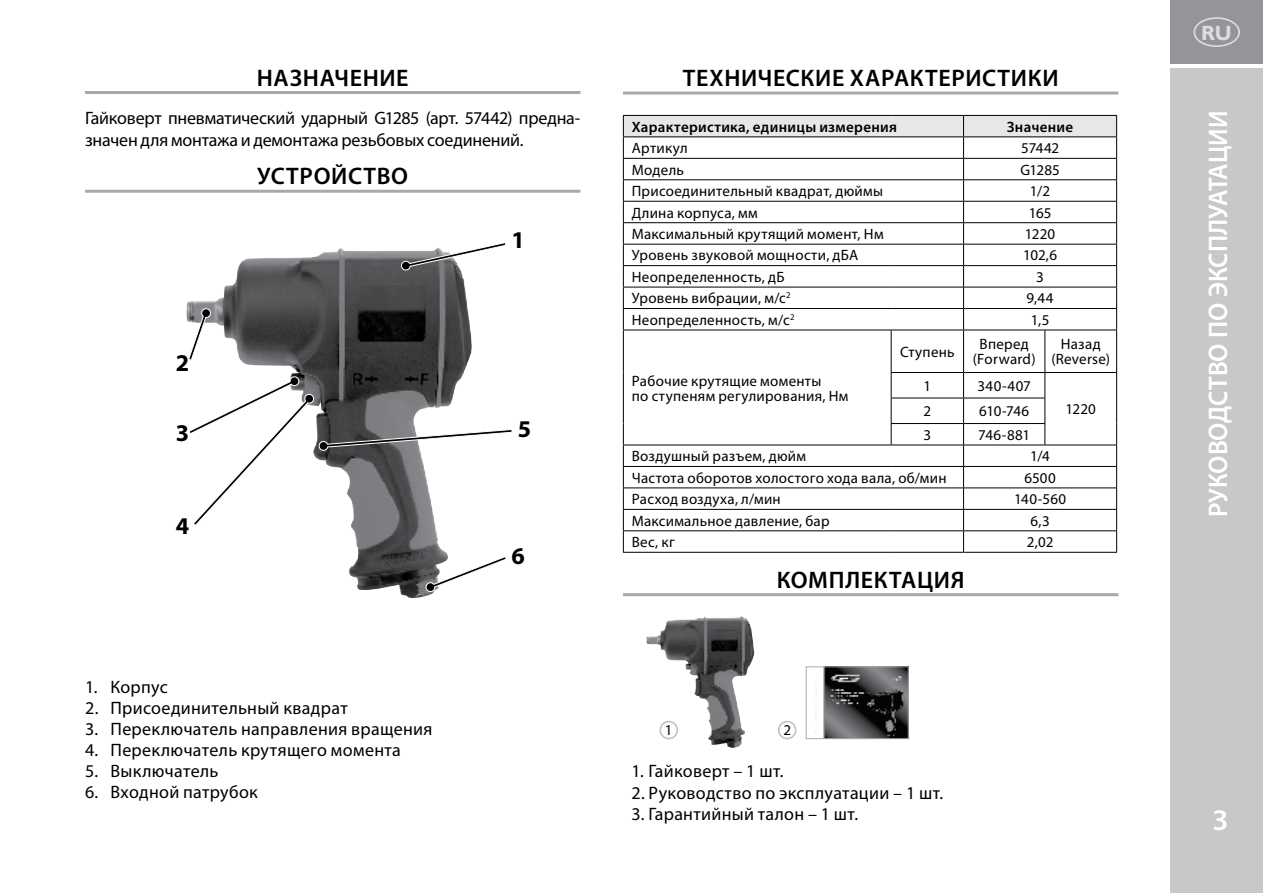
<style>
.page{position:relative;width:1263px;height:893px;background:#fff}
.page>*{position:absolute;margin:0;border:0;box-sizing:border-box;transform-origin:0 0}
.t1{font:600 36px "Myriad Pro";color:#fff}
.t2{font:600 30px "Myriad Pro";color:#fff}
.t3{font:600 27px "Myriad Pro";letter-spacing:-.005em;color:#fff;scale:.96 1}
.t4{font:600 24px "Myriad Pro";letter-spacing:.025em;color:#000}
.t5{font:700 24px "Myriad Pro";color:#000}
.t6{font:700 20.7px "Gill Sans";color:#dcddde}
.t7{font:18px "Myriad Pro";letter-spacing:.015em;color:#000}
.t8{font:18px/21.6px "Myriad Pro";letter-spacing:-.01em;color:#000}
.t9{font:15px/15px "Myriad Pro";letter-spacing:.02em;color:#000;text-align:center}
.t10{font:600 15px "Myriad Pro";letter-spacing:.02em;color:#000}
</style>
<div class="page">
<div style="left:1170px;top:68px;width:93px;height:825px;background:#c7c8ca"></div>
<div style="left:1170px;top:0;width:93px;height:64px;background:#939598"></div>
<svg style="left:1193px;top:17px;width:47px;height:30px"></svg>
<hr style="left:85px;top:91px;width:495px;height:3px;background:#a7a9ac">
<hr style="left:85px;top:190px;width:495px;height:3px;background:#a7a9ac">
<img style="left:186px;top:248px;width:248px;height:350px">
<svg style="left:188px;top:308px;width:24px;height:53px"></svg>
<svg style="left:401px;top:242px;width:104px;height:29px"></svg>
<svg style="left:188px;top:376px;width:324px;height:150px"></svg>
<svg style="left:425px;top:556px;width:81px;height:36px"></svg>
<hr style="left:623px;top:92px;width:495px;height:3px;background:#a7a9ac">
<hr style="left:623px;top:593px;width:495px;height:3px;background:#a7a9ac">
<svg style="left:623px;top:115px;width:494px;height:214px"></svg>
<hr style="left:1045px;top:308px;width:72px;height:1px;background:#000">
<hr style="left:623px;top:329px;width:268px;height:1px;background:#000">
<hr style="left:623px;top:330px;width:1px;height:42px;background:#000">
<hr style="left:891px;top:329px;width:72px;height:1px;background:#000">
<hr style="left:891px;top:330px;width:1px;height:42px;background:#000">
<hr style="left:963px;top:329px;width:82px;height:1px;background:#000">
<hr style="left:963px;top:330px;width:1px;height:42px;background:#000">
<hr style="left:1045px;top:329px;width:72px;height:1px;background:#000">
<hr style="left:1044px;top:330px;width:1px;height:42px;background:#000">
<hr style="left:1116px;top:330px;width:1px;height:42px;background:#000">
<hr style="left:891px;top:372px;width:72px;height:1px;background:#000">
<hr style="left:963px;top:372px;width:82px;height:1px;background:#000">
<hr style="left:1045px;top:372px;width:72px;height:1px;background:#000">
<hr style="left:891px;top:397px;width:72px;height:2px;background:#000">
<hr style="left:963px;top:397px;width:82px;height:2px;background:#000">
<hr style="left:891px;top:423px;width:72px;height:1px;background:#000">
<svg style="left:891px;top:373px;width:1px;height:71px"></svg>
<hr style="left:963px;top:423px;width:82px;height:1px;background:#000">
<svg style="left:1044px;top:373px;width:1px;height:71px"></svg>
<svg style="left:1116px;top:373px;width:1px;height:179px"></svg>
<hr style="left:623px;top:444px;width:268px;height:1px;background:#000">
<hr style="left:891px;top:444px;width:72px;height:1px;background:#000">
<hr style="left:963px;top:444px;width:82px;height:1px;background:#000">
<hr style="left:1045px;top:444px;width:72px;height:1px;background:#000">
<hr style="left:623px;top:466px;width:268px;height:1px;background:#000">
<hr style="left:891px;top:466px;width:72px;height:1px;background:#000">
<hr style="left:963px;top:466px;width:82px;height:1px;background:#000">
<hr style="left:1045px;top:466px;width:72px;height:1px;background:#000">
<hr style="left:623px;top:487px;width:268px;height:1px;background:#000">
<hr style="left:891px;top:487px;width:72px;height:1px;background:#000">
<hr style="left:963px;top:487px;width:82px;height:1px;background:#000">
<hr style="left:1045px;top:487px;width:72px;height:1px;background:#000">
<hr style="left:623px;top:509px;width:268px;height:1px;background:#000">
<hr style="left:891px;top:509px;width:72px;height:1px;background:#000">
<hr style="left:963px;top:509px;width:82px;height:1px;background:#000">
<hr style="left:1045px;top:509px;width:72px;height:1px;background:#000">
<hr style="left:623px;top:530px;width:268px;height:1px;background:#000">
<svg style="left:623px;top:372px;width:1px;height:180px"></svg>
<hr style="left:891px;top:530px;width:72px;height:1px;background:#000">
<hr style="left:963px;top:530px;width:82px;height:1px;background:#000">
<svg style="left:963px;top:373px;width:1px;height:179px"></svg>
<hr style="left:1045px;top:530px;width:72px;height:1px;background:#000">
<hr style="left:623px;top:552px;width:268px;height:1px;background:#000">
<hr style="left:891px;top:552px;width:72px;height:1px;background:#000">
<hr style="left:963px;top:552px;width:82px;height:1px;background:#000">
<hr style="left:1045px;top:552px;width:72px;height:1px;background:#000">
<img style="left:662px;top:657px;width:78px;height:91px">
<div style="left:659px;top:721px;width:19px;height:18px;border:2px solid #bcbec0;border-radius:50%"></div>
<div style="left:778px;top:721px;width:18px;height:18px;border:2px solid #bcbec0;border-radius:50%"></div>
<img style="left:815px;top:668px;width:92px;height:69px">
<div style="left:806px;top:666px;width:103px;height:73px;border:1px solid #a7a9ac"></div>
<img style="left:646px;top:616px;width:109px;height:41px">
<h3 class="t4" style="left:257px;top:62px;width:153px">НАЗНАЧЕНИЕ</h3>
<p class="t8" style="left:85px;top:107px;width:497px">Гайковерт пневматический ударный G1285 (арт. 57442) предна&shy;значен для монтажа и демонтажа резьбовых соединений.</p>
<h3 class="t4" style="left:257px;top:161px;width:152px">УСТРОЙСТВО</h3>
<h3 class="t5" style="left:176px;top:348px;width:15px">2</h3>
<h3 class="t5" style="left:176px;top:417px;width:15px">3</h3>
<h3 class="t5" style="left:176px;top:511px;width:15px">4</h3>
<p class="t7" style="left:85px;top:676px;width:84px">1. Корпус</p>
<p class="t7" style="left:85px;top:697px;width:264px">2. Присоединительный квадрат</p>
<p class="t7" style="left:85px;top:718px;width:349px">3. Переключатель направления вращения</p>
<p class="t7" style="left:85px;top:739px;width:317px">4. Переключатель крутящего момента</p>
<p class="t7" style="left:85px;top:760px;width:135px">5. Выключатель</p>
<p class="t7" style="left:85px;top:781px;width:174px">6. Входной патрубок</p>
<h3 class="t5" style="left:511px;top:224px;width:15px">1</h3>
<h3 class="t5" style="left:518px;top:414px;width:15px">5</h3>
<h3 class="t5" style="left:511px;top:540px;width:15px">6</h3>
<h3 class="t4" style="left:683px;top:63px;width:377px">ТЕХНИЧЕСКИЕ ХАРАКТЕРИСТИКИ</h3>
<p class="t10" style="left:632px;top:117px;width:267px">Характеристика, единицы измерения</p>
<p class="t10" style="left:1007px;top:117px;width:68px">Значение</p>
<p class="t9" style="left:632px;top:140px;width:57px">Артикул</p>
<p class="t9" style="left:1021px;top:140px;width:40px">57442</p>
<p class="t9" style="left:632px;top:162px;width:54px">Модель</p>
<p class="t9" style="left:1020px;top:162px;width:41px">G1285</p>
<p class="t9" style="left:632px;top:183px;width:253px">Присоединительный квадрат, дюймы</p>
<p class="t9" style="left:1030px;top:183px;width:22px">1/2</p>
<p class="t9" style="left:632px;top:205px;width:127px">Длина корпуса, мм</p>
<p class="t9" style="left:1029px;top:205px;width:24px">165</p>
<p class="t9" style="left:632px;top:226px;width:253px">Максимальный крутящий момент, Нм</p>
<p class="t9" style="left:1025px;top:226px;width:32px">1220</p>
<p class="t9" style="left:632px;top:248px;width:228px">Уровень звуковой мощности, дБА</p>
<p class="t9" style="left:1023px;top:248px;width:35px">102,6</p>
<p class="t9" style="left:632px;top:269px;width:154px">Неопределенность, дБ</p>
<p class="t9" style="left:1036px;top:269px;width:9px">3</p>
<p class="t9" style="left:632px;top:291px;width:160px">Уровень вибрации, м/с<sup>2</sup></p>
<p class="t9" style="left:1027px;top:291px;width:28px">9,44</p>
<p class="t9" style="left:632px;top:312px;width:164px">Неопределенность, м/с<sup>2</sup></p>
<p class="t9" style="left:1031px;top:312px;width:20px">1,5</p>
<p class="t9" style="left:632px;top:373px;width:218px;text-align:left">Рабочие крутящие моменты<br>по ступеням регулирования, Нм</p>
<p class="t9" style="left:900px;top:344px;width:56px">Ступень</p>
<p class="t9" style="left:973px;top:337px;width:64px">Вперед (Forward)</p>
<p class="t9" style="left:1051px;top:337px;width:60px">Назад (Reverse)</p>
<p class="t9" style="left:923px;top:378px;width:9px">1</p>
<p class="t9" style="left:977px;top:378px;width:55px">340-407</p>
<p class="t9" style="left:923px;top:404px;width:9px">2</p>
<p class="t9" style="left:979px;top:404px;width:51px">610-746</p>
<p class="t9" style="left:1066px;top:402px;width:32px">1220</p>
<p class="t9" style="left:923px;top:427px;width:9px">3</p>
<p class="t9" style="left:978px;top:427px;width:53px">746-881</p>
<p class="t9" style="left:632px;top:449px;width:176px">Воздушный разъем, дюйм</p>
<p class="t9" style="left:1030px;top:449px;width:21px">1/4</p>
<p class="t9" style="left:632px;top:470px;width:316px">Частота оборотов холостого хода вала, об/мин</p>
<p class="t9" style="left:1024px;top:470px;width:33px">6500</p>
<p class="t9" style="left:632px;top:491px;width:150px">Расход воздуха, л/мин</p>
<p class="t9" style="left:1014px;top:491px;width:54px">140-560</p>
<p class="t9" style="left:632px;top:513px;width:199px">Максимальное давление, бар</p>
<p class="t9" style="left:1030px;top:513px;width:21px">6,3</p>
<p class="t9" style="left:632px;top:534px;width:44px">Вес, кг</p>
<p class="t9" style="left:1027px;top:534px;width:28px">2,02</p>
<h3 class="t4" style="left:777px;top:564px;width:189px">КОМПЛЕКТАЦИЯ</h3>
<p class="t9" style="left:665px;top:722px;width:9px">1</p>
<p class="t9" style="left:783px;top:722px;width:9px">2</p>
<p class="t7" style="left:631px;top:760px;width:154px">1. Гайковерт – 1 шт.</p>
<p class="t7" style="left:631px;top:781px;width:313px">2. Руководство по эксплуатации – 1 шт.</p>
<p class="t7" style="left:631px;top:803px;width:228px">3. Гарантийный талон – 1 шт.</p>
<h3 class="t6" style="left:1201px;top:20px;width:32px">RU</h3>
<h3 class="t3" style="left:1201px;top:517px;width:425px;rotate:-90deg">РУКОВОДСТВО ПО ЭКСПЛУАТАЦИИ</h3>
<h2 class="t2" style="left:1212px;top:801px;width:18px">3</h2>
<h1 class="t1" style="left:1202px;top:800px;width:21px">3</h1>
</div>
